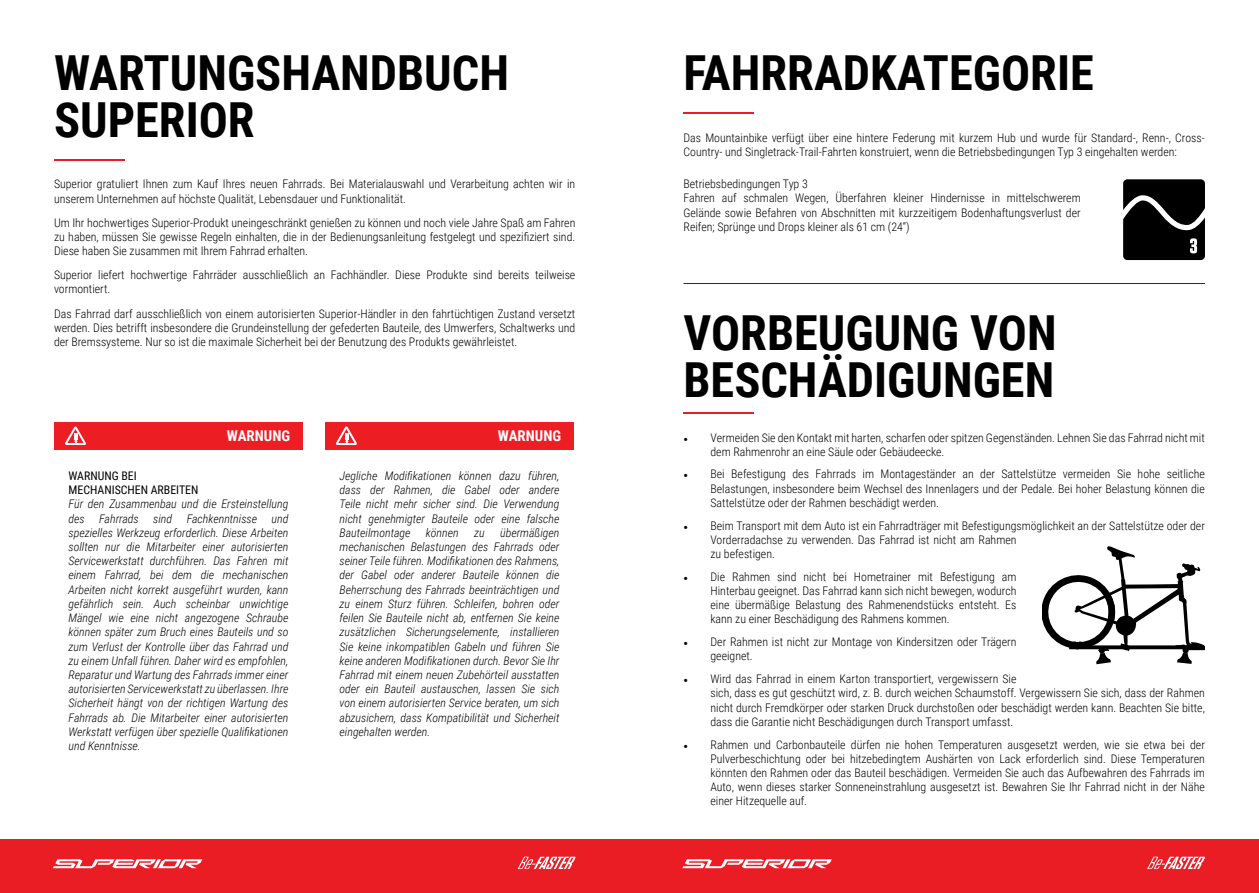
<style>
.page{position:relative;width:1259px;height:893px;background:#fff}
.page>*{position:absolute;margin:0;border:0;box-sizing:border-box;transform-origin:0 0}
.t1{font:700 48.3px/47.2px "Roboto Condensed";color:#000}
.t2{font:700 14.85px "Roboto Condensed";color:#fff}
.t3{font:300 11.85px/14.2px "Roboto Condensed";color:#000}
.t4{font:italic 300 11.85px/14.2px "Roboto Condensed";color:#000;text-align:justify}
.t5{font:11.85px/14.2px "Roboto Condensed";color:#000}
.s1{font-family:"Minion Pro";font-weight:400}
</style>
<div class="page">
<div style="left:0;top:839px;width:642px;height:54px;background:#ea1d25"></div>
<div style="left:617px;top:839px;width:642px;height:54px;background:#ea1d25"></div>
<svg style="left:53px;top:859px;width:149px;height:9px"></svg>
<svg style="left:682px;top:859px;width:150px;height:9px"></svg>
<svg style="left:517px;top:857px;width:58px;height:12px"></svg>
<svg style="left:1147px;top:857px;width:58px;height:12px"></svg>
<hr style="left:54px;top:159px;width:71px;height:1px;background:#ea1d25">
<div style="left:54px;top:422px;width:249px;height:28px;background:#ed1d24"></div>
<div style="left:325px;top:422px;width:249px;height:28px;background:#ed1d24"></div>
<svg style="left:65px;top:426px;width:21px;height:19px"></svg>
<svg style="left:336px;top:426px;width:21px;height:19px"></svg>
<svg style="left:1123px;top:179px;width:82px;height:81px;background:#1a1a1a"></svg>
<svg style="left:1042px;top:546px;width:163px;height:118px"></svg>
<hr style="left:683px;top:112px;width:71px;height:2px;background:#ea1d25">
<hr style="left:683px;top:412px;width:71px;height:1px;background:#ea1d25">
<hr style="left:683px;top:283px;width:522px;height:1px;background:#000">
<h1 class="t1" style="left:54px;top:48px;width:456px">WARTUNGSHANDBUCH<br>SUPERIOR</h1>
<p class="t3" style="left:54px;top:177px;width:523px">Superior gratuliert Ihnen zum Kauf Ihres neuen Fahrrads. Bei Materialauswahl und Verarbeitung achten wir in unserem Unternehmen auf höchste Qualität, Lebensdauer und Funktionalität.</p>
<p class="t3" style="left:54px;top:215px;width:523px;text-align:justify">Um Ihr hochwertiges Superior-Produkt uneingeschränkt genießen zu können und noch viele Jahre Spaß am Fahren zu haben, müssen Sie gewisse Regeln einhalten, die in der Bedienungsanleitung festgelegt und spezifiziert sind.<br>Diese haben Sie zusammen mit Ihrem Fahrrad erhalten.</p>
<p class="t3" style="left:54px;top:267px;width:523px">Superior liefert hochwertige Fahrräder ausschließlich an Fachhändler. Diese Produkte sind bereits teilweise vormontiert.</p>
<p class="t3" style="left:54px;top:306px;width:523px;text-align:justify">Das Fahrrad darf ausschließlich von einem autorisierten Superior-Händler in den fahrtüchtigen Zustand versetzt werden. Dies betrifft insbesondere die Grundeinstellung der gefederten Bauteile, des Umwerfers, Schaltwerks und der Bremssysteme. Nur so ist die maximale Sicherheit bei der Benutzung des Produkts gewährleistet.</p>
<p class="t2" style="left:227px;top:426px;width:65px">WARNUNG</p>
<p class="t5" style="left:69px;top:468px;width:131px">WARNUNG BEI<br>MECHANISCHEN ARBEITEN</p>
<p class="t4" style="left:69px;top:497px;width:221px">Für den Zusammenbau und die Ersteinstellung des Fahrrads sind Fachkenntnisse und spezielles Werkzeug erforderlich. Diese Arbeiten sollten nur die Mitarbeiter einer autorisierten Servicewerkstatt durchführen. Das Fahren mit einem Fahrrad, bei dem die mechanischen Arbeiten nicht korrekt ausgeführt wurden, kann gefährlich sein. Auch scheinbar unwichtige Mängel wie eine nicht angezogene Schraube können später zum Bruch eines Bauteils und so zum Verlust der Kontrolle über das Fahrrad und zu einem Unfall führen. Daher wird es empfohlen, Reparatur und Wartung des Fahrrads immer einer autorisierten Servicewerkstatt zu überlassen. Ihre Sicherheit hängt von der richtigen Wartung des Fahrrads ab. Die Mitarbeiter einer autorisierten Werkstatt verfügen über spezielle Qualifikationen und Kenntnisse.</p>
<p class="t2" style="left:498px;top:426px;width:65px">WARNUNG</p>
<p class="t4" style="left:340px;top:468px;width:221px">Jegliche Modifikationen können dazu führen, dass der Rahmen, die Gabel oder andere Teile nicht mehr sicher sind. Die Verwendung nicht genehmigter Bauteile oder eine falsche Bauteilmontage</p>
<p class="t4" style="left:340px;top:525px;width:221px;text-indent:160px">übermäßigen mechanischen Belastungen des Fahrrads oder seiner Teile führen. Modifikationen des Rahmens, der Gabel oder anderer Bauteile können die Beherrschung des Fahrrads beeinträchtigen und zu einem Sturz führen. Schleifen, bohren oder feilen Sie Bauteile nicht ab, entfernen Sie keine zusätzlichen Sicherungselemente, installieren Sie keine inkompatiblen Gabeln und führen Sie keine anderen Modifikationen durch. Bevor Sie Ihr Fahrrad mit einem neuen Zubehörteil ausstatten oder ein Bauteil austauschen, lassen Sie sich von einem autorisierten Service beraten, um sich abzusichern, dass Kompatibilität und Sicherheit eingehalten werden.</p>
<p class="t4" style="left:426px;top:525px;width:34px">können</p>
<p class="t4" style="left:474px;top:525px;width:12px">zu</p>
<h1 class="t1" style="left:683px;top:48px;width:412px">FAHRRADKATEGORIE</h1>
<p class="t3" style="left:683px;top:130px;width:523px">Das Mountainbike verfügt über eine hintere Federung mit kurzem Hub und wurde für Standard-, Renn-, Cross-<br>Country- und Singletrack-Trail-Fahrten konstruiert, wenn die Betriebsbedingungen Typ 3 eingehalten werden:</p>
<p class="t3" style="left:683px;top:176px;width:399px">Betriebsbedingungen Typ 3<br>Fahren auf schmalen Wegen, Überfahren kleiner Hindernisse in mittelschwerem Gelände sowie Befahren von Abschnitten mit kurzzeitigem Bodenhaftungsverlust der Reifen; Sprünge und Drops kleiner als 61 cm (24“)</p>
<h1 class="t1" style="left:683px;top:307px;width:375px">VORBEUGUNG VON<br>BESCHÄDIGUNGEN</h1>
<p class="t3" style="left:710px;top:430px;width:496px;text-indent:-27px"><span class="s1">•</span> Vermeiden Sie den Kontakt mit harten, scharfen oder spitzen Gegenständen. Lehnen Sie das Fahrrad nicht mit dem Rahmenrohr an eine Säule oder Gebäudeecke.</p>
<p class="t3" style="left:710px;top:467px;width:496px;text-align:justify;text-indent:-27px"><span class="s1">•</span> Bei Befestigung des Fahrrads im Montageständer an der Sattelstütze vermeiden Sie hohe seitliche Belastungen, insbesondere beim Wechsel des Innenlagers und der Pedale. Bei hoher Belastung können die Sattelstütze oder der Rahmen beschädigt werden.</p>
<p class="t3" style="left:710px;top:518px;width:496px;text-indent:-27px"><span class="s1">•</span> Beim Transport mit dem Auto ist ein Fahrradträger mit Befestigungsmöglichkeit an der Sattelstütze oder der<br>Vorderradachse zu verwenden. Das Fahrrad ist nicht am Rahmen<br>zu befestigen.</p>
<p class="t3" style="left:710px;top:569px;width:307px;text-align:justify;text-indent:-27px"><span class="s1">•</span> Die Rahmen sind nicht bei Hometrainer mit Befestigung am Hinterbau geeignet. Das Fahrrad kann sich nicht bewegen, wodurch eine übermäßige Belastung des Rahmenendstücks entsteht. Es kann zu einer Beschädigung des Rahmens kommen.</p>
<p class="t3" style="left:710px;top:634px;width:307px;text-indent:-27px"><span class="s1">•</span> Der Rahmen ist nicht zur Montage von Kindersitzen oder Trägern geeignet.</p>
<p class="t3" style="left:710px;top:671px;width:496px;text-indent:-27px"><span class="s1">•</span> Wird das Fahrrad in einem Karton transportiert, vergewissern Sie<br>sich, dass es gut geschützt wird, z. B. durch weichen Schaumstoff. Vergewissern Sie sich, dass der Rahmen nicht durch Fremdkörper oder starken Druck durchstoßen oder beschädigt werden kann. Beachten Sie bitte, dass die Garantie nicht Beschädigungen durch Transport umfasst.</p>
<p class="t3" style="left:710px;top:737px;width:496px;text-align:justify;text-indent:-27px"><span class="s1">•</span> Rahmen und Carbonbauteile dürfen nie hohen Temperaturen ausgesetzt werden, wie sie etwa bei der Pulverbeschichtung oder bei hitzebedingtem Aushärten von Lack erforderlich sind. Diese Temperaturen könnten den Rahmen oder das Bauteil beschädigen. Vermeiden Sie auch das Aufbewahren des Fahrrads im Auto, wenn dieses starker Sonneneinstrahlung ausgesetzt ist. Bewahren Sie Ihr Fahrrad nicht in der Nähe einer Hitzequelle auf.</p>
</div>
